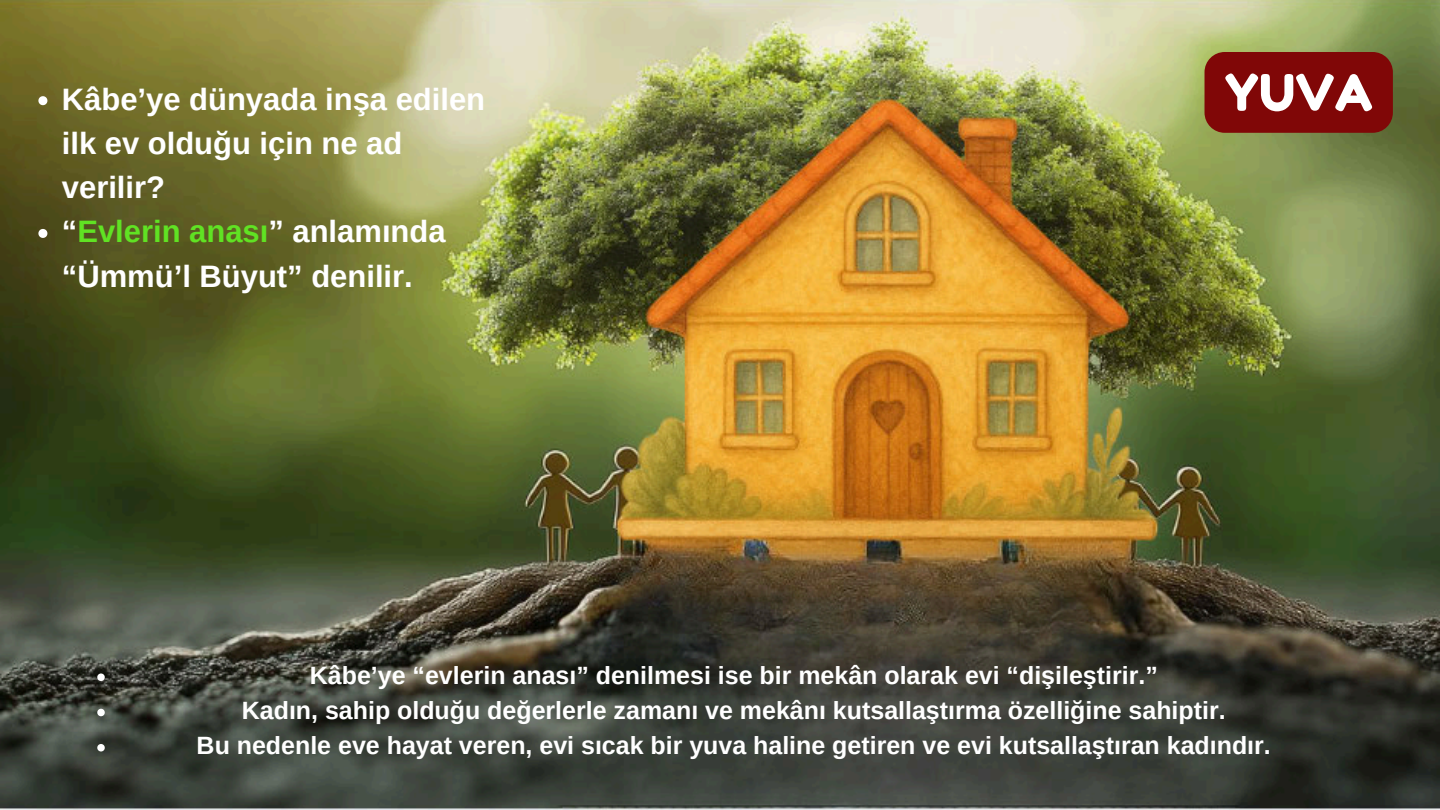
<style>
.page{position:relative;width:1440px;height:810px;background:#fff}
.page>*{position:absolute;margin:0;border:0;box-sizing:border-box;transform-origin:0 0}
.t1{font:50.1px "Fredoka One";color:#fff}
.t2{font:700 31px/44.2px "Arimo";color:#fff}
.t3{font:700 25px "Arimo";color:#fff}
.s1{color:#60e223}
</style>
<div class="page">
<img style="left:0;top:0;width:1440px;height:810px">
<div style="left:1205px;top:52px;width:188px;height:81px;background:#800707"></div>
<svg style="left:38px;top:96px;width:9px;height:9px"></svg>
<svg style="left:38px;top:229px;width:9px;height:9px"></svg>
<svg style="left:97px;top:673px;width:8px;height:8px"></svg>
<svg style="left:97px;top:709px;width:8px;height:7px"></svg>
<svg style="left:97px;top:744px;width:8px;height:7px"></svg>
<h2 class="t2" style="left:62px;top:77px;width:425px">Kâbe’ye dünyada inşa edilen</h2>
<h2 class="t2" style="left:62px;top:121px;width:342px">ilk ev olduğu için ne ad verilir?</h2>
<h1 class="t2" style="left:62px;top:210px;width:385px">“<span class="s1">Evlerin anası</span>” anlamında “Ümmü’l Büyut” denilir.</h1>
<h2 class="t1" style="left:1225px;top:62px;width:150px">YUVA</h2>
<p class="t3" style="left:310px;top:661px;width:850px">Kâbe’ye “evlerin anası” denilmesi ise bir mekân olarak evi “dişileştirir.”</p>
<p class="t3" style="left:242px;top:697px;width:985px">Kadın, sahip olduğu değerlerle zamanı ve mekânı kutsallaştırma özelliğine sahiptir.</p>
<p class="t3" style="left:197px;top:732px;width:1076px">Bu nedenle eve hayat veren, evi sıcak bir yuva haline getiren ve evi kutsallaştıran kadındır.</p>
</div>
